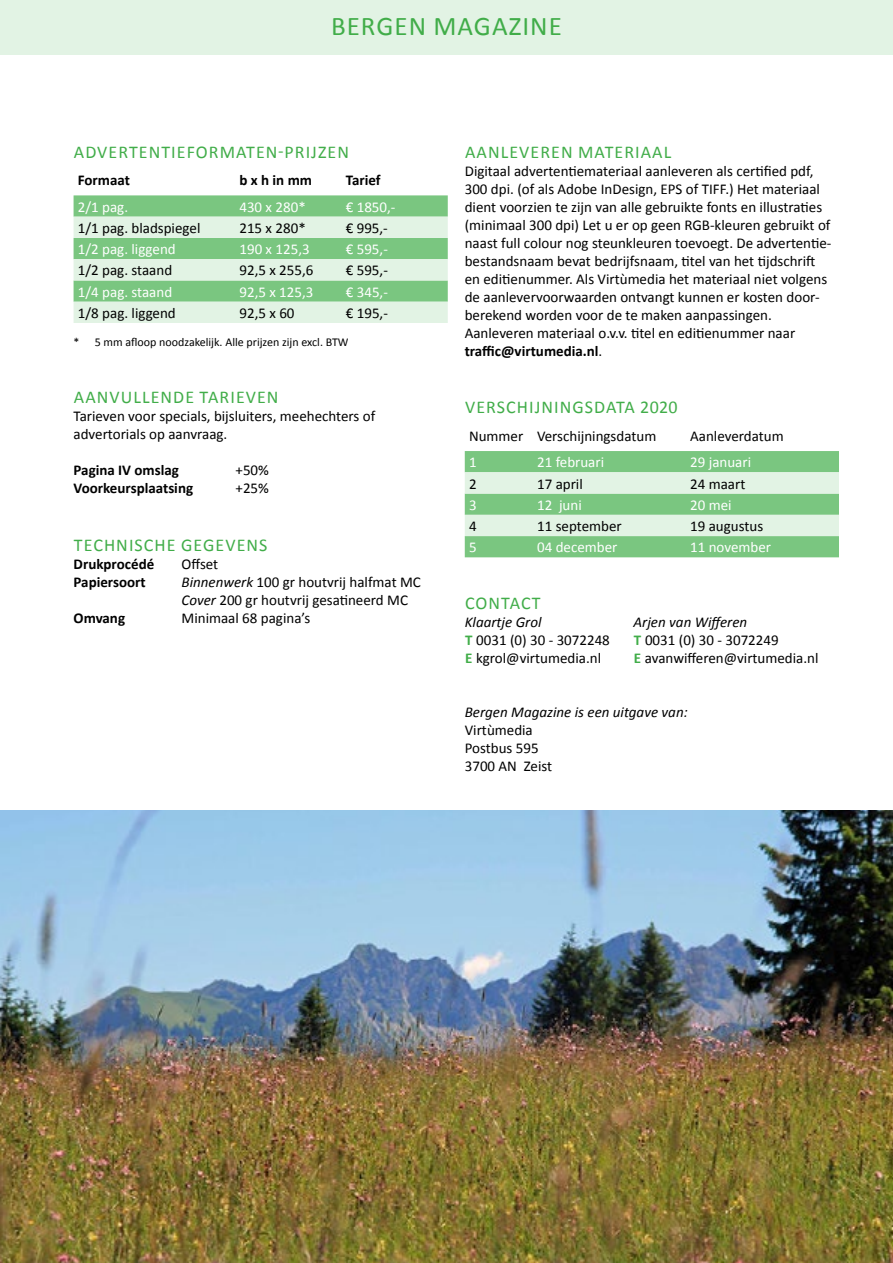
<style>
.page{position:relative;width:893px;height:1263px;background:#fff}
.page>*{position:absolute;margin:0;border:0;box-sizing:border-box;transform-origin:0 0}
.t1{font:27px "Calibri";letter-spacing:.04em;color:#41ad49}
.t2{font:18px "Calibri";letter-spacing:.06em;color:#41ad49}
.t3{font:15px/18px "Calibri";color:#000}
.t4{font:15px "Calibri";color:#fff}
.t5{font:700 15px "Calibri";color:#000}
.t6{font:italic 15px "Calibri";color:#000}
.t7{font:12px "Calibri";color:#000}
.s1{font-style:italic}
.s2{font-weight:700}
.s3{font-weight:700;color:#41ad49}
</style>
<div class="page">
<img style="left:0;top:810px;width:893px;height:453px">
<svg style="left:74px;top:195px;width:374px;height:128px;background:#afdcb3"></svg>
<svg style="left:465px;top:451px;width:374px;height:106px;background:#a4d8a8"></svg>
<div style="left:0;top:0;width:893px;height:54px;background:#e2f3e4"></div>
<h1 class="t1" style="left:331px;top:8px;width:232px">BERGEN MAGAZINE</h1>
<p class="t2" style="left:74px;top:139px;width:277px">ADVERTENTIEFORMATEN-PRIJZEN</p>
<p class="t5" style="left:78px;top:169px;width:54px">Formaat</p>
<p class="t5" style="left:239px;top:169px;width:74px">b x h in mm</p>
<p class="t5" style="left:346px;top:169px;width:36px">Tarief</p>
<p class="t4" style="left:78px;top:196px;width:52px">2/1 pag.</p>
<p class="t4" style="left:239px;top:196px;width:68px">430 x 280*</p>
<p class="t4" style="left:346px;top:196px;width:50px">€ 1850,-</p>
<p class="t3" style="left:78px;top:219px;width:124px">1/1 pag. bladspiegel</p>
<p class="t3" style="left:239px;top:219px;width:68px">215 x 280*</p>
<p class="t3" style="left:346px;top:219px;width:41px">€ 995,-</p>
<p class="t4" style="left:78px;top:239px;width:99px">1/2 pag. liggend</p>
<p class="t4" style="left:239px;top:239px;width:72px">190 x 125,3</p>
<p class="t4" style="left:346px;top:239px;width:43px">€ 595,-</p>
<p class="t3" style="left:78px;top:261px;width:96px">1/2 pag. staand</p>
<p class="t3" style="left:239px;top:261px;width:76px">92,5 x 255,6</p>
<p class="t3" style="left:346px;top:261px;width:43px">€ 595,-</p>
<p class="t4" style="left:78px;top:281px;width:96px">1/4 pag. staand</p>
<p class="t4" style="left:239px;top:281px;width:76px">92,5 x 125,3</p>
<p class="t4" style="left:346px;top:281px;width:43px">€ 345,-</p>
<p class="t3" style="left:78px;top:304px;width:99px">1/8 pag. liggend</p>
<p class="t3" style="left:239px;top:304px;width:57px">92,5 x 60</p>
<p class="t3" style="left:346px;top:304px;width:43px">€ 195,-</p>
<p class="t7" style="left:74px;top:333px;width:276px">* 5 mm afloop noodzakelijk. Alle prijzen zijn excl. BTW</p>
<p class="t2" style="left:74px;top:385px;width:206px">AANVULLENDE TARIEVEN</p>
<p class="t3" style="left:74px;top:407px;width:303px">Tarieven voor specials, bijsluiters, meehechters of advertorials op aanvraag.</p>
<p class="t5" style="left:74px;top:460px;width:107px">Pagina IV omslag</p>
<p class="t3" style="left:236px;top:461px;width:35px">+50%</p>
<p class="t5" style="left:74px;top:478px;width:121px">Voorkeursplaatsing</p>
<p class="t3" style="left:236px;top:479px;width:35px">+25%</p>
<p class="t2" style="left:74px;top:532px;width:195px">TECHNISCHE GEGEVENS</p>
<p class="t5" style="left:74px;top:553px;width:82px">Drukprocédé</p>
<p class="t3" style="left:182px;top:555px;width:38px">Offset</p>
<p class="t5" style="left:74px;top:571px;width:74px">Papiersoort</p>
<p class="t3" style="left:182px;top:573px;width:241px"><span class="s1">Binnenwerk</span> 100 gr houtvrij halfmat MC<br><span class="s1">Cover</span> 200 gr houtvrij gesatineerd MC</p>
<p class="t5" style="left:74px;top:607px;width:53px">Omvang</p>
<p class="t3" style="left:182px;top:609px;width:130px">Minimaal 68 pagina’s</p>
<p class="t2" style="left:465px;top:139px;width:208px">AANLEVEREN MATERIAAL</p>
<p class="t3" style="left:465px;top:161px;width:368px">Digitaal advertentiemateriaal aanleveren als certified pdf, 300 dpi. (of als Adobe InDesign, EPS of TIFF.) Het materiaal dient voorzien te zijn van alle gebruikte fonts en illustraties (minimaal 300 dpi) Let u er op geen RGB-kleuren gebruikt of naast full colour nog steunkleuren toevoegt. De advertentie&shy;bestandsnaam bevat bedrijfsnaam, titel van het tijdschrift en editienummer. Als Virtùmedia het materiaal niet volgens de aanlevervoorwaarden ontvangt kunnen er kosten door&shy;berekend worden voor de te maken aanpassingen.<br>Aanleveren materiaal o.v.v. titel en editienummer naar <span class="s2">traffic@virtumedia.nl</span>.</p>
<p class="t2" style="left:465px;top:395px;width:214px">VERSCHIJNINGSDATA 2020</p>
<p class="t3" style="left:469px;top:426px;width:189px">Nummer Verschijningsdatum</p>
<p class="t3" style="left:690px;top:426px;width:95px">Aanleverdatum</p>
<p class="t4" style="left:469px;top:452px;width:9px">1</p>
<p class="t4" style="left:537px;top:452px;width:69px">21 februari</p>
<p class="t4" style="left:690px;top:452px;width:62px">29 januari</p>
<p class="t3" style="left:469px;top:474px;width:9px">2</p>
<p class="t3" style="left:537px;top:474px;width:47px">17 april</p>
<p class="t3" style="left:690px;top:474px;width:57px">24 maart</p>
<p class="t4" style="left:469px;top:494px;width:9px">3</p>
<p class="t4" style="left:537px;top:494px;width:46px">12 juni</p>
<p class="t4" style="left:690px;top:494px;width:43px">20 mei</p>
<p class="t3" style="left:469px;top:517px;width:9px">4</p>
<p class="t3" style="left:537px;top:517px;width:86px">11 september</p>
<p class="t3" style="left:690px;top:517px;width:75px">19 augustus</p>
<p class="t4" style="left:469px;top:537px;width:9px">5</p>
<p class="t4" style="left:537px;top:537px;width:82px">04 december</p>
<p class="t4" style="left:690px;top:537px;width:82px">11 november</p>
<p class="t2" style="left:465px;top:590px;width:77px">CONTACT</p>
<p class="t6" style="left:465px;top:611px;width:78px">Klaartje Grol</p>
<p class="t6" style="left:634px;top:611px;width:115px">Arjen van Wifferen</p>
<p class="t3" style="left:465px;top:630px;width:146px"><span class="s3">T</span> 0031 (0) 30 - 3072248</p>
<p class="t3" style="left:634px;top:630px;width:146px"><span class="s3">T</span> 0031 (0) 30 - 3072249</p>
<p class="t3" style="left:465px;top:648px;width:138px"><span class="s3">E</span> kgrol@virtumedia.nl</p>
<p class="t3" style="left:634px;top:648px;width:186px"><span class="s3">E</span> avanwifferen@virtumedia.nl</p>
<p class="t6" style="left:465px;top:701px;width:224px">Bergen Magazine is een uitgave van:</p>
<p class="t3" style="left:465px;top:720px;width:89px">Virtùmedia<br>Postbus 595<br>3700 AN Zeist</p>
</div>
